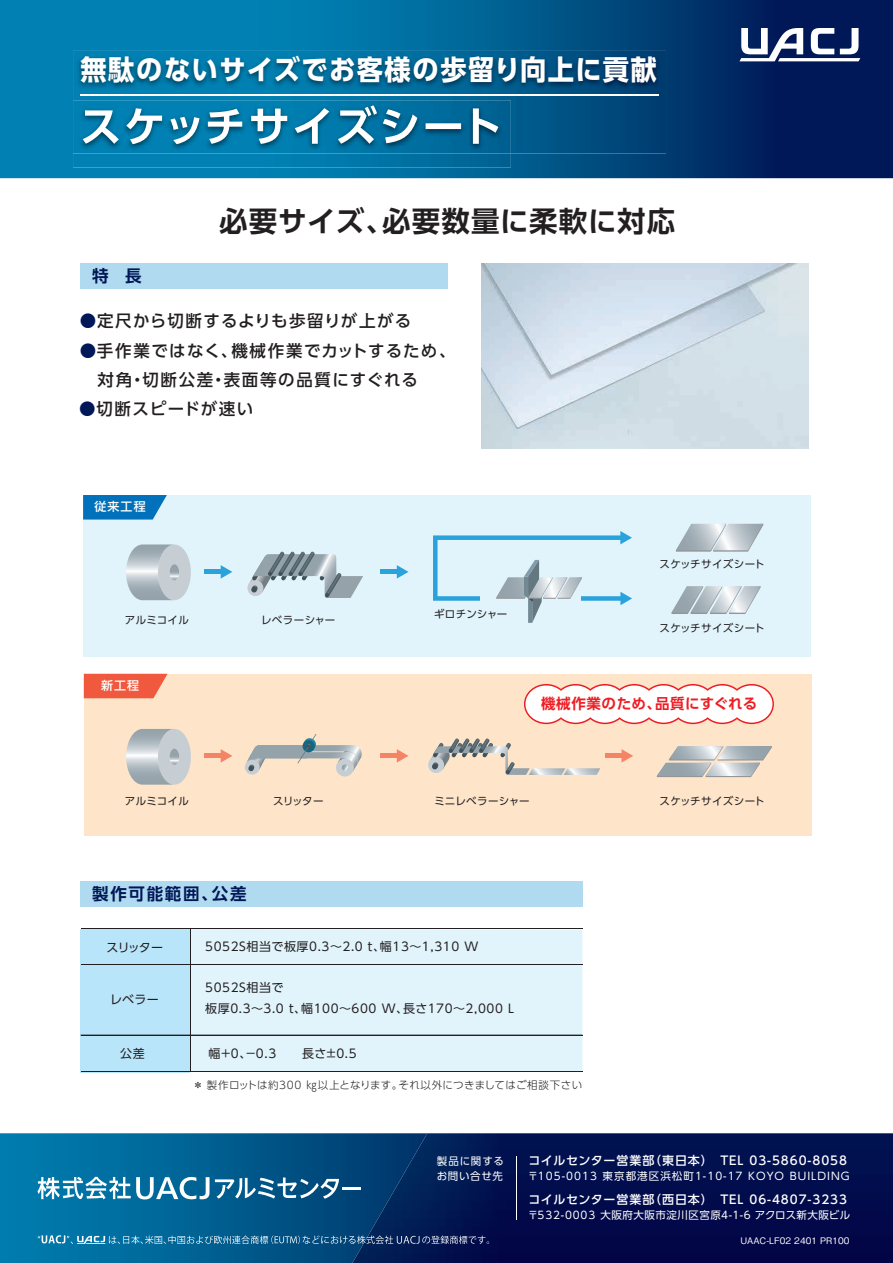
<style>
.page{position:relative;width:893px;height:1263px;background:#fff}
.page>*{position:absolute;margin:0;border:0;box-sizing:border-box;transform-origin:0 0}
.t1{font:700 28.5px "UD Shin Go Pro De";letter-spacing:.035em;color:#231f20}
.t2{font:700 27.6px "UD Shin Go Pro";letter-spacing:.06em;color:#fff;scale:.95 1}
.t3{font:500 16.5px/29.2px "UD Shin Go Pro";letter-spacing:.09em;color:#231f20}
.t4{font:700 16.5px "UD Shin Go Pro De";letter-spacing:.1em;color:#011858}
.t5{font:700 14.55px "UD Shin Go Pro De";letter-spacing:.03em;color:#ee1d23}
.t6{font:12px/21.1px "UD Shin Go Pro";letter-spacing:.05em;color:#231f20}
.t7{font:500 12px "UD Shin Go Pro";letter-spacing:.08em;color:#fff}
.t8{font:10.5px "UD Shin Go Pro";letter-spacing:.025em;color:#231f20}
.t9{font:300 10.5px "UD Shin Go Pro";letter-spacing:.035em;color:#231f20}
.t10{font:10.5px "UD Shin Go Pro";letter-spacing:.1em;color:#fff}
.t11{font:10.5px "UD Shin Go Pro";letter-spacing:.045em;color:#fff}
.t12{font:10.5px/15px "UD Shin Go Pro";letter-spacing:.06em;color:#fff}
.t13{font:10.5px "UD Shin Go Pro";letter-spacing:.08em;color:#fff}
.t14{font:500 9px "Gothic BBB Pro";color:#fff}
.s1{color:#011858}
</style>
<div class="page">
<svg style="left:0;top:0;width:893px;height:178px"></svg>
<svg style="left:0;top:1133px;width:352px;height:130px"></svg>
<img style="left:352px;top:1133px;width:541px;height:130px">
<svg style="left:38px;top:1177px;width:322px;height:22px"></svg>
<hr style="left:516px;top:1156px;width:1px;height:63px;background:#fff">
<svg style="left:38px;top:1235px;width:451px;height:9px"></svg>
<div style="left:84px;top:674px;width:727px;height:162px;background:#fee5ca"></div>
<svg style="left:84px;top:674px;width:84px;height:24px"></svg>
<div style="left:83px;top:495px;width:728px;height:162px;background:#e1f4fc"></div>
<div style="left:191px;top:929px;width:391px;height:142px;background:#e1f4fc"></div>
<div style="left:81px;top:929px;width:109px;height:143px;background:#b9e5fa"></div>
<img style="left:482px;top:263px;width:327px;height:186px">
<svg style="left:676px;top:524px;width:87px;height:28px"></svg>
<svg style="left:657px;top:746px;width:115px;height:31px"></svg>
<svg style="left:671px;top:586px;width:90px;height:28px"></svg>
<svg style="left:126px;top:544px;width:65px;height:56px"></svg>
<svg style="left:433px;top:531px;width:199px;height:92px"></svg>
<hr style="left:204px;top:570px;width:19px;height:4px;background:#2aa2db">
<svg style="left:221px;top:565px;width:11px;height:14px"></svg>
<svg style="left:248px;top:552px;width:115px;height:46px"></svg>
<hr style="left:81px;top:928px;width:501px;height:1px;background:#231f20">
<hr style="left:81px;top:964px;width:501px;height:1px;background:#231f20">
<hr style="left:81px;top:1035px;width:501px;height:1px;background:#231f20">
<hr style="left:81px;top:1071px;width:501px;height:1px;background:#231f20">
<hr style="left:190px;top:929px;width:1px;height:143px;background:#231f20">
<svg style="left:126px;top:729px;width:65px;height:56px"></svg>
<div style="left:80px;top:263px;width:367px;height:25px;background:#b0daef"></div>
<div style="left:80px;top:881px;width:502px;height:25px;background:#b0daef"></div>
<svg style="left:83px;top:495px;width:84px;height:24px"></svg>
<hr style="left:204px;top:754px;width:19px;height:4px;background:#f48465">
<svg style="left:221px;top:749px;width:11px;height:14px"></svg>
<hr style="left:380px;top:570px;width:19px;height:4px;background:#2aa2db">
<svg style="left:397px;top:565px;width:11px;height:14px"></svg>
<hr style="left:380px;top:754px;width:19px;height:4px;background:#f48465">
<svg style="left:397px;top:749px;width:11px;height:14px"></svg>
<hr style="left:605px;top:754px;width:18px;height:4px;background:#f48465">
<svg style="left:621px;top:749px;width:12px;height:14px"></svg>
<svg style="left:524px;top:684px;width:250px;height:40px"></svg>
<svg style="left:245px;top:759px;width:15px;height:16px"></svg>
<svg style="left:336px;top:758px;width:18px;height:19px"></svg>
<svg style="left:246px;top:734px;width:116px;height:38px"></svg>
<svg style="left:429px;top:738px;width:171px;height:37px"></svg>
<img style="left:73px;top:154px;width:438px;height:14px">
<img style="left:73px;top:51px;width:593px;height:103px">
<img style="left:73px;top:100px;width:438px;height:54px">
<img style="left:83px;top:105px;width:415px;height:39px">
<hr style="left:80px;top:94px;width:579px;height:1px;background:#fff">
<svg style="left:739px;top:28px;width:121px;height:33px"></svg>
<h2 class="t2" style="left:80px;top:47px;width:608px">無駄のないサイズでお客様の歩留り向上に貢献</h2>
<h3 class="t4" style="left:92px;top:262px;width:51px">特　長</h3>
<h1 class="t1" style="left:219px;top:198px;width:458px">必要サイズ、必要数量に柔軟に対応</h1>
<h3 class="t3" style="left:80px;top:306px;width:333px"><span class="s1">●</span>定尺から切断するよりも歩留りが上がる</h3>
<h3 class="t3" style="left:98px;top:335px;width:359px;text-indent:-18px"><span class="s1">●</span>手作業ではなく、機械作業でカットするため、対角・切断公差・表面等の品質にすぐれる</h3>
<h3 class="t3" style="left:79px;top:394px;width:176px"><span class="s1">●</span>切断スピードが速い</h3>
<p class="t7" style="left:94px;top:497px;width:53px">従来工程</p>
<p class="t8" style="left:125px;top:612px;width:66px">アルミコイル</p>
<p class="t8" style="left:261px;top:612px;width:76px">レベラーシャー</p>
<p class="t7" style="left:101px;top:676px;width:40px">新工程</p>
<p class="t8" style="left:434px;top:605px;width:75px">ギロチンシャー</p>
<p class="t8" style="left:660px;top:556px;width:106px">スケッチサイズシート</p>
<p class="t8" style="left:660px;top:620px;width:106px">スケッチサイズシート</p>
<p class="t5" style="left:541px;top:691px;width:218px">機械作業のため、品質にすぐれる</p>
<p class="t8" style="left:125px;top:792px;width:66px">アルミコイル</p>
<p class="t8" style="left:434px;top:792px;width:97px">ミニレベラーシャー</p>
<p class="t8" style="left:273px;top:792px;width:52px">スリッター</p>
<h3 class="t4" style="left:92px;top:880px;width:156px">製作可能範囲、公差</h3>
<p class="t6" style="left:107px;top:936px;width:58px">スリッター</p>
<p class="t6" style="left:110px;top:988px;width:50px">レベラー</p>
<p class="t6" style="left:120px;top:1042px;width:26px">公差</p>
<p class="t6" style="left:205px;top:936px;width:275px">5052S相当で板厚0.3～2.0 t、幅13～1,310 W</p>
<p class="t6" style="left:205px;top:977px;width:310px">5052S相当で<br>板厚0.3～3.0 t、幅100～600 W、長さ170～2,000 L</p>
<p class="t6" style="left:209px;top:1043px;width:150px">幅＋0、－0.3　　長さ±0.5</p>
<p class="t8" style="left:660px;top:792px;width:106px">スケッチサイズシート</p>
<p class="t9" style="left:193px;top:1077px;width:391px">＊ 製作ロットは約300 ㎏以上となります。それ以外につきましてはご相談下さい</p>
<p class="t12" style="left:437px;top:1153px;width:69px">製品に関するお問い合せ先</p>
<p class="t13" style="left:437px;top:1166px;width:68px">製品に関する</p>
<p class="t7" style="left:529px;top:1151px;width:320px">コイルセンター営業部（東日本）　TEL 03-5860-8058</p>
<p class="t10" style="left:528px;top:1168px;width:324px">〒105-0013 東京都港区浜松町1-10-17 KOYO BUILDING</p>
<p class="t7" style="left:529px;top:1189px;width:320px">コイルセンター営業部（西日本）　TEL 06-4807-3233</p>
<p class="t11" style="left:528px;top:1206px;width:324px">〒532-0003 大阪府大阪市淀川区宮原4-1-6 アクロス新大阪ビル</p>
<p class="t14" style="left:740px;top:1233px;width:110px">UAAC-LF02 2401 PR100</p>
</div>
